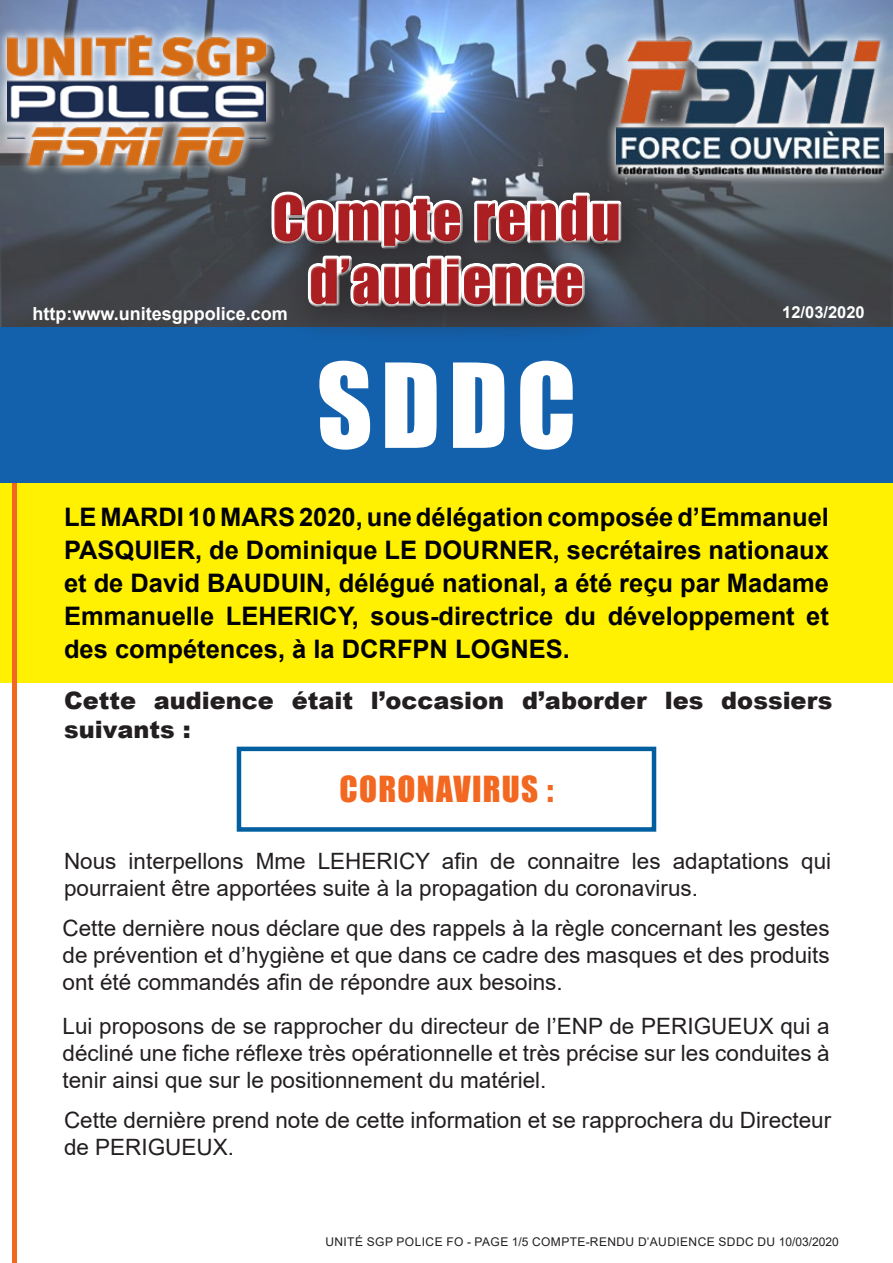
<style>
.page{position:relative;width:893px;height:1263px;background:#fff}
.page>*{position:absolute;margin:0;border:0;box-sizing:border-box;transform-origin:0 0}
.t1{font:108px "Impact";color:#fff}
.t2{font:57px/63px "Impact";letter-spacing:.03em;color:#ab1e21;text-align:center}
.t3{font:33px "Impact";letter-spacing:.04em;color:#f36821}
.t4{font:700 25.5px/33px "Arial";color:#000;text-align:justify}
.t5{font:900 24px "Arial";color:#231f20}
.t6{font:22.5px/27px "Arial";color:#231f20;text-align:justify}
.t7{font:700 18px "Arial";color:#fff}
.t8{font:700 16.5px "Arial";color:#fff}
.t9{font:12px "Arial";letter-spacing:.035em;color:#231f20}
</style>
<div class="page">
<div style="left:0;top:483px;width:893px;height:200px;background:#fff101"></div>
<hr style="left:13px;top:454px;width:4px;height:809px;background:#f36821">
<img style="left:0;top:0;width:893px;height:327px">
<div style="left:0;top:327px;width:893px;height:156px;background:#1361ad"></div>
<div style="left:0;top:23px;width:277px;height:153px;background:#fff;opacity:.97"></div>
<img style="left:8px;top:33px;width:257px;height:132px">
<div style="left:605px;top:29px;width:288px;height:156px;background:#fff;opacity:.98"></div>
<img style="left:617px;top:35px;width:266px;height:141px">
<div style="left:243px;top:167px;width:416px;height:180px;background:#231f20;opacity:.75"></div>
<div style="left:267px;top:186px;width:358px;height:119px;background:#fff;opacity:.75"></div>
<div style="left:270px;top:191px;width:356px;height:121px;background:#231f20;opacity:.75"></div>
<div style="left:237px;top:747px;width:419px;height:85px;border:4px solid #015fa0"></div>
<h2 class="t2" style="left:272px;top:185px;width:350px">Compte rendu d’audience</h2>
<p class="t7" style="left:33px;top:301px;width:257px">http:www.unitesgppolice.com</p>
<p class="t8" style="left:782px;top:301px;width:84px">12/03/2020</p>
<p class="t1" style="left:317px;top:322px;width:261px">SDDC</p>
<p class="t4" style="left:64px;top:501px;width:766px">LE MARDI 10 MARS 2020, une délégation composée d’Emmanuel PASQUIER, de Dominique LE DOURNER, secrétaires nationaux et de David BAUDUIN, délégué national, a été reçu par Madame Emmanuelle LEHERICY, sous-directrice du développement et des compétences, à la DCRFPN LOGNES.</p>
<p class="t5" style="left:64px;top:683px;width:770px">Cette audience était l’occasion d’aborder les dossiers</p>
<p class="t5" style="left:64px;top:712px;width:128px">suivants :</p>
<p class="t3" style="left:339px;top:764px;width:215px">CORONAVIRUS :</p>
<p class="t6" style="left:64px;top:847px;width:769px">Nous interpellons Mme LEHERICY afin de connaitre les adaptations qui</p>
<p class="t6" style="left:64px;top:874px;width:636px">pourraient être apportées suite à la propagation du coronavirus.</p>
<p class="t6" style="left:63px;top:914px;width:769px">Cette dernière nous déclare que des rappels à la règle concernant les gestes de prévention et d’hygiène et que dans ce cadre des masques et des produits ont été commandés afin de répondre aux besoins.</p>
<p class="t6" style="left:63px;top:1012px;width:769px">Lui proposons de se rapprocher du directeur de l’ENP de PERIGUEUX qui a décliné une fiche réflexe très opérationnelle et très précise sur les conduites à tenir ainsi que sur le positionnement du matériel.</p>
<p class="t6" style="left:64px;top:1106px;width:769px">Cette dernière prend note de cette information et se rapprochera du Directeur de PERIGUEUX.</p>
<p class="t9" style="left:325px;top:1234px;width:515px">UNITÉ SGP POLICE FO - PAGE 1/5 COMPTE-RENDU D’AUDIENCE SDDC DU 10/03/2020</p>
</div>
